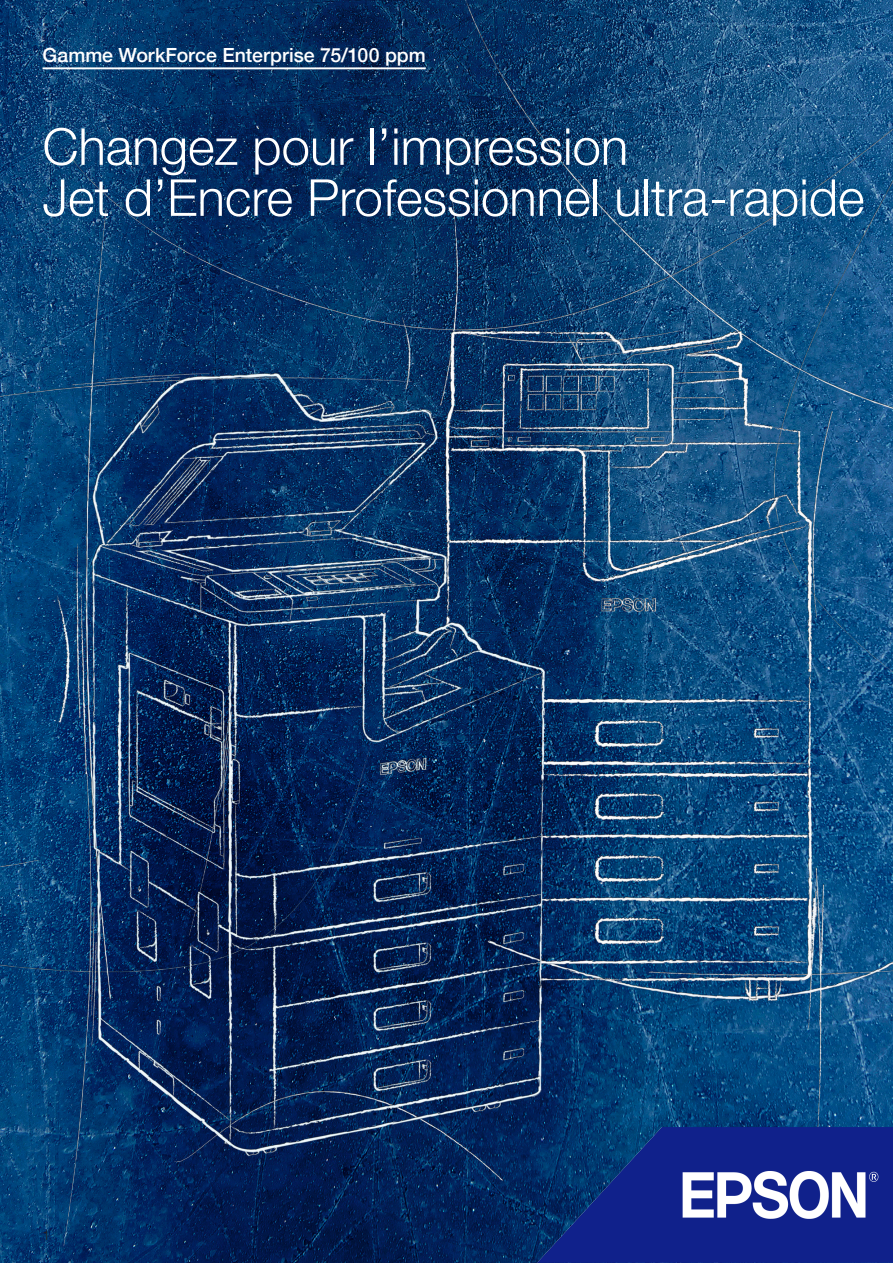
<style>
.page{position:relative;width:893px;height:1263px;background:#fff}
.page>*{position:absolute;margin:0;border:0;box-sizing:border-box;transform-origin:0 0}
.t1{font:300 51px/51px "Helvetica Neue";color:#fff}
.Product_Range_Name{font:500 19.5px "Helvetica Neue";color:#fff}
.t2{font:300 13.5px "Helvetica Neue";color:#231f20}
</style>
<div class="page">
<img style="left:0;top:0;width:893px;height:1263px">
<hr style="left:43px;top:67px;width:383px;height:2px;background:#fff">
<img style="left:537px;top:1127px;width:356px;height:136px">
<p class="Product_Range_Name" style="left:43px;top:39px;width:385px">Gamme WorkForce Enterprise 75/100 ppm</p>
<p class="t1" style="left:43px;top:117px;width:823px">Changez pour l’impression<br>Jet d’Encre Professionnel ultra-rapide</p>
<p class="t2" style="left:43px;top:1224px;width:9px">1</p>
</div>
